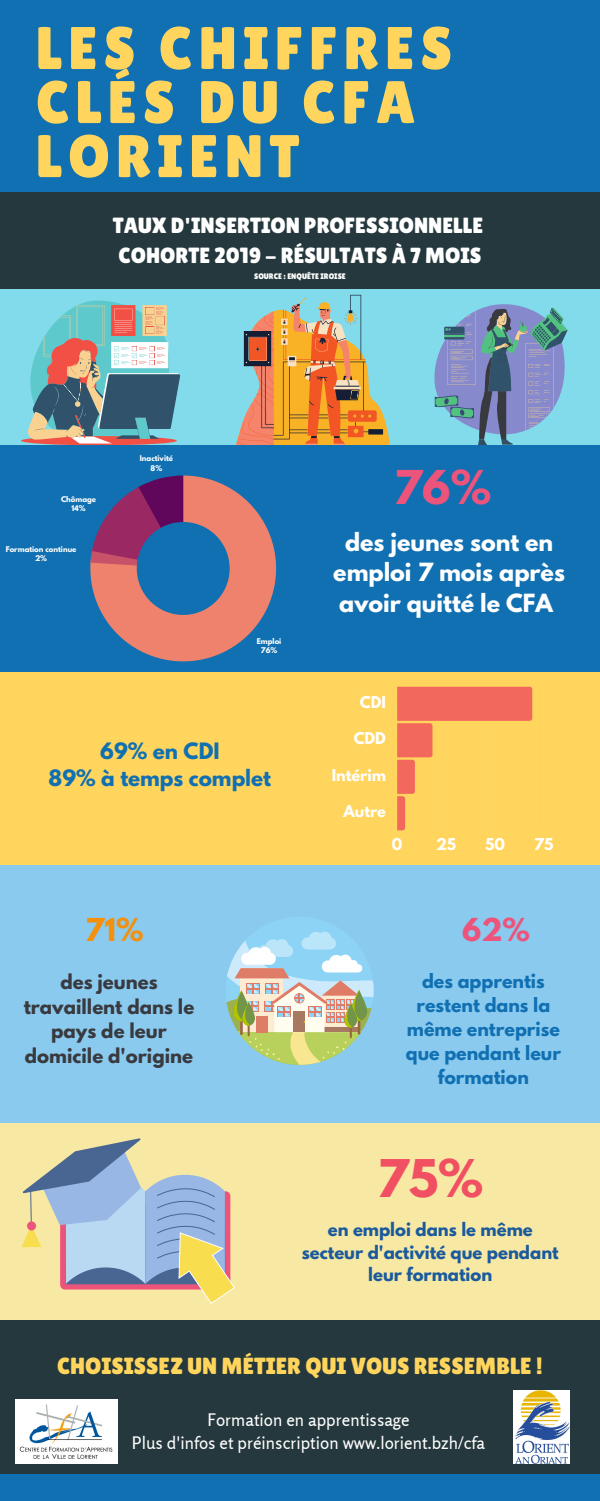
<style>
.page{position:relative;width:600px;height:1501px;background:#fff}
.page>*{position:absolute;margin:0;border:0;box-sizing:border-box;transform-origin:0 0}
.t1{font:60px/54px "Lilita One";letter-spacing:.1em;color:#ffd55d}
.t2{font:700 46px "League Spartan";color:#f14f62}
.t3{font:700 41.3px "League Spartan";color:#ed547c}
.t4{font:700 28px "League Spartan";color:#f4900c}
.t5{font:700 28px "League Spartan";color:#ed547c}
.t6{font:23.3px "Lilita One";color:#ffd55d}
.t7{font:700 22.2px/30.8px "League Spartan";color:#fff;text-align:center}
.t8{font:21.9px "Lilita One";color:#fff}
.t9{font:700 20px "League Spartan";color:#1070b2}
.t10{font:700 18.1px/24.9px "League Spartan";color:#393a3f;text-align:center}
.t11{font:700 17.4px/24.1px "League Spartan";color:#1070b2;text-align:center}
.t12{font:17.2px "Rosario";color:#fff}
.t13{font:700 16.4px/22.8px "League Spartan";color:#1a5a9d;text-align:center}
.t14{font:700 14.5px "League Spartan";color:#fff}
.t15{font:8px "Lilita One";color:#fff}
.t16{font:700 7px "League Spartan";color:#fff}
</style>
<div class="page">
<div style="left:0;top:0;width:600px;height:1500px;background:#1070b2"></div>
<div style="left:0;top:192px;width:600px;height:1281px;background:#25383d"></div>
<div style="left:0;top:327px;width:600px;height:992px;background:#ffd55d"></div>
<div style="left:0;top:865px;width:600px;height:284px;background:#8acaef"></div>
<div style="left:0;top:289px;width:600px;height:156px;background:#81dbea"></div>
<img style="left:15px;top:1399px;width:103px;height:63px">
<img style="left:513px;top:1390px;width:56px;height:72px">
<div style="left:0;top:1123px;width:600px;height:196px;background:#f7e8a4"></div>
<svg style="left:21px;top:300px;width:159px;height:145px"></svg>
<svg style="left:236px;top:295px;width:154px;height:150px"></svg>
<svg style="left:226px;top:931px;width:147px;height:133px"></svg>
<svg style="left:22px;top:1138px;width:213px;height:165px"></svg>
<svg style="left:434px;top:304px;width:134px;height:141px"></svg>
<div style="left:0;top:445px;width:600px;height:226px;background:#1070b2"></div>
<svg style="left:90px;top:475px;width:186px;height:186px"></svg>
<hr style="left:544px;top:686px;width:1px;height:144px;background:#fff">
<svg style="left:397px;top:686px;width:135px;height:144px"></svg>
<p class="t1" style="left:36px;top:21px;width:418px">LES CHIFFRES<br>CLÉS DU CFA<br>LORIENT</p>
<p class="t8" style="left:113px;top:212px;width:372px">TAUX D'INSERTION PROFESSIONNELLE</p>
<p class="t8" style="left:118px;top:243px;width:365px">COHORTE 2019 - RÉSULTATS À 7 MOIS</p>
<p class="t15" style="left:254px;top:272px;width:93px">SOURCE : ENQUÊTE IROISE</p>
<p class="t16" style="left:61px;top:495px;width:37px">Chômage</p>
<p class="t16" style="left:71px;top:505px;width:16px">14%</p>
<p class="t16" style="left:6px;top:545px;width:72px">Formation continue</p>
<p class="t16" style="left:35px;top:555px;width:14px">2%</p>
<p class="t16" style="left:140px;top:454px;width:35px">Inactivité</p>
<p class="t16" style="left:151px;top:464px;width:13px">8%</p>
<p class="t16" style="left:257px;top:637px;width:26px">Emploi</p>
<p class="t16" style="left:261px;top:646px;width:18px">76%</p>
<p class="t3" style="left:394px;top:467px;width:99px">76%</p>
<p class="t7" style="left:333px;top:529px;width:233px">des jeunes sont en emploi 7 mois après avoir quitté le CFA</p>
<p class="t9" style="left:100px;top:740px;width:121px">69% en CDI</p>
<p class="t9" style="left:49px;top:768px;width:224px">89% à temps complet</p>
<p class="t4" style="left:85px;top:915px;width:60px">71%</p>
<p class="t10" style="left:24px;top:971px;width:172px">des jeunes travaillent dans le pays de leur domicile d'origine</p>
<p class="t14" style="left:360px;top:694px;width:28px">CDI</p>
<p class="t14" style="left:354px;top:731px;width:34px">CDD</p>
<p class="t14" style="left:332px;top:767px;width:56px">Intérim</p>
<p class="t14" style="left:344px;top:803px;width:44px">Autre</p>
<p class="t14" style="left:392px;top:836px;width:12px">0</p>
<p class="t14" style="left:436px;top:836px;width:22px">25</p>
<p class="t14" style="left:485px;top:836px;width:21px">50</p>
<p class="t14" style="left:534px;top:836px;width:21px">75</p>
<p class="t5" style="left:462px;top:915px;width:69px">62%</p>
<p class="t11" style="left:406px;top:970px;width:157px">des apprentis restent dans la même entreprise que pendant leur formation</p>
<p class="t2" style="left:377px;top:1155px;width:108px">75%</p>
<p class="t13" style="left:302px;top:1219px;width:258px">en emploi dans le même secteur d'activité que pendant leur formation</p>
<p class="t6" style="left:57px;top:1352px;width:487px">CHOISISSEZ UN MÉTIER QUI VOUS RESSEMBLE !</p>
<p class="t12" style="left:207px;top:1408px;width:204px">Formation en apprentissage</p>
<p class="t12" style="left:132px;top:1432px;width:355px">Plus d'infos et préinscription www.lorient.bzh/cfa</p>
</div>
